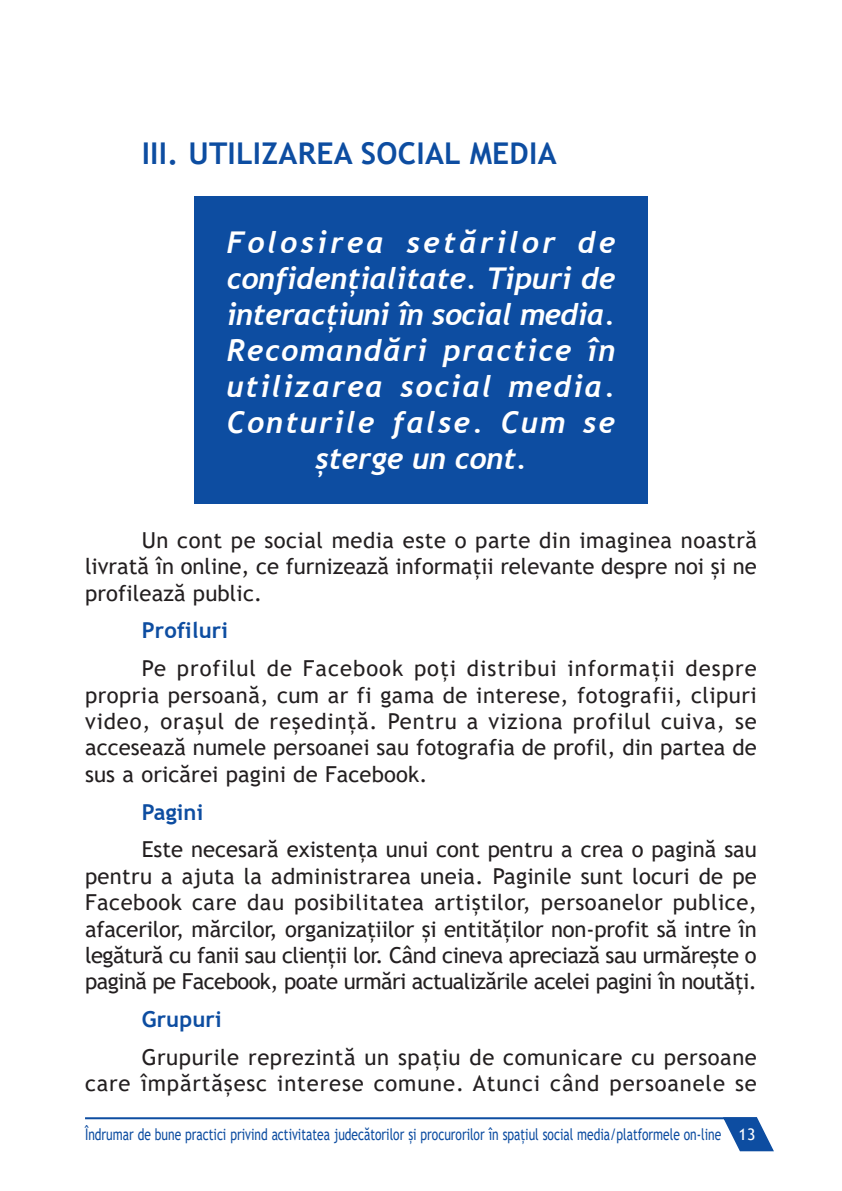
<style>
.page{position:relative;width:842px;height:1191px;background:#fff}
.page>*{position:absolute;margin:0;border:0;box-sizing:border-box;transform-origin:0 0}
.t1{font:italic 700 30px/36px "Trebuchet";letter-spacing:.05em;color:#fff;text-align:center}
.t2{font:700 30px "Trebuchet MS";letter-spacing:.01em;color:#0d4da1}
.t3{font:22px/26.4px "Trebuchet MS";letter-spacing:.01em;color:#231f20;text-align:justify}
.t4{font:22px/26.4px "Trebuchet MS";letter-spacing:.04em;color:#231f20;text-align:right}
.t5{font:700 22px "Trebuchet MS";letter-spacing:.005em;color:#0d4da1}
.t6{font:16px "Trebuchet MS";color:#0d4da1;scale:.75 1}
.s1{color:#fff}
</style>
<div class="page">
<div style="left:194px;top:196px;width:454px;height:307px;background:#0d4da1"></div>
<svg style="left:722px;top:1117px;width:52px;height:35px"></svg>
<hr style="left:85px;top:1117px;width:672px;height:2px;background:#0d4da1">
<h1 class="t2" style="left:142px;top:134px;width:416px">III. UTILIZAREA SOCIAL MEDIA</h1>
<h1 class="t1" style="left:227px;top:224px;width:390px">Folosirea setărilor de confidențialitate. Tipuri de interacțiuni în social media.<br>Recomandări practice în utilizarea social media.<br>Conturile false. Cum se șterge un cont.</h1>
<p class="t3" style="left:85px;top:527px;width:673px;text-indent:57px">Un cont pe social media este o parte din imaginea noastră livrată în online, ce furnizează informaţii relevante despre noi și ne profilează public.</p>
<p class="t5" style="left:142px;top:617px;width:88px">Profiluri</p>
<p class="t3" style="left:85px;top:655px;width:673px;text-indent:57px">Pe profilul de Facebook poți distribui informații despre propria persoană, cum ar fi gama de interese, fotografii, clipuri video, orașul de reședință. Pentru a viziona profilul cuiva, se accesează numele persoanei sau fotografia de profil, din partea de sus a oricărei pagini de Facebook.</p>
<p class="t5" style="left:142px;top:798px;width:63px">Pagini</p>
<p class="t3" style="left:85px;top:836px;width:673px;text-indent:57px">Este necesară existența unui cont pentru a crea o pagină sau pentru a ajuta la administrarea uneia. Paginile sunt locuri de pe Facebook care dau posibilitatea artiștilor, persoanelor publice, afacerilor, mărcilor, organizațiilor și entităților non-profit să intre în legătură cu fanii sau clienții lor. Când cineva apreciază sau urmărește o pagină pe Facebook, poate urmări actualizările acelei pagini în noutăți.</p>
<p class="t5" style="left:142px;top:1005px;width:81px">Grupuri</p>
<p class="t4" style="left:85px;top:1043px;width:673px">Grupurile reprezintă un spațiu de comunicare cu persoane<br>care împărtășesc interese comune. Atunci când persoanele se</p>
<p class="t6" style="left:85px;top:1124px;width:895px">Îndrumar de bune practici privind activitatea judecătorilor și procurorilor în spațiul social media/platformele on-line <span class="s1">13</span></p>
</div>
